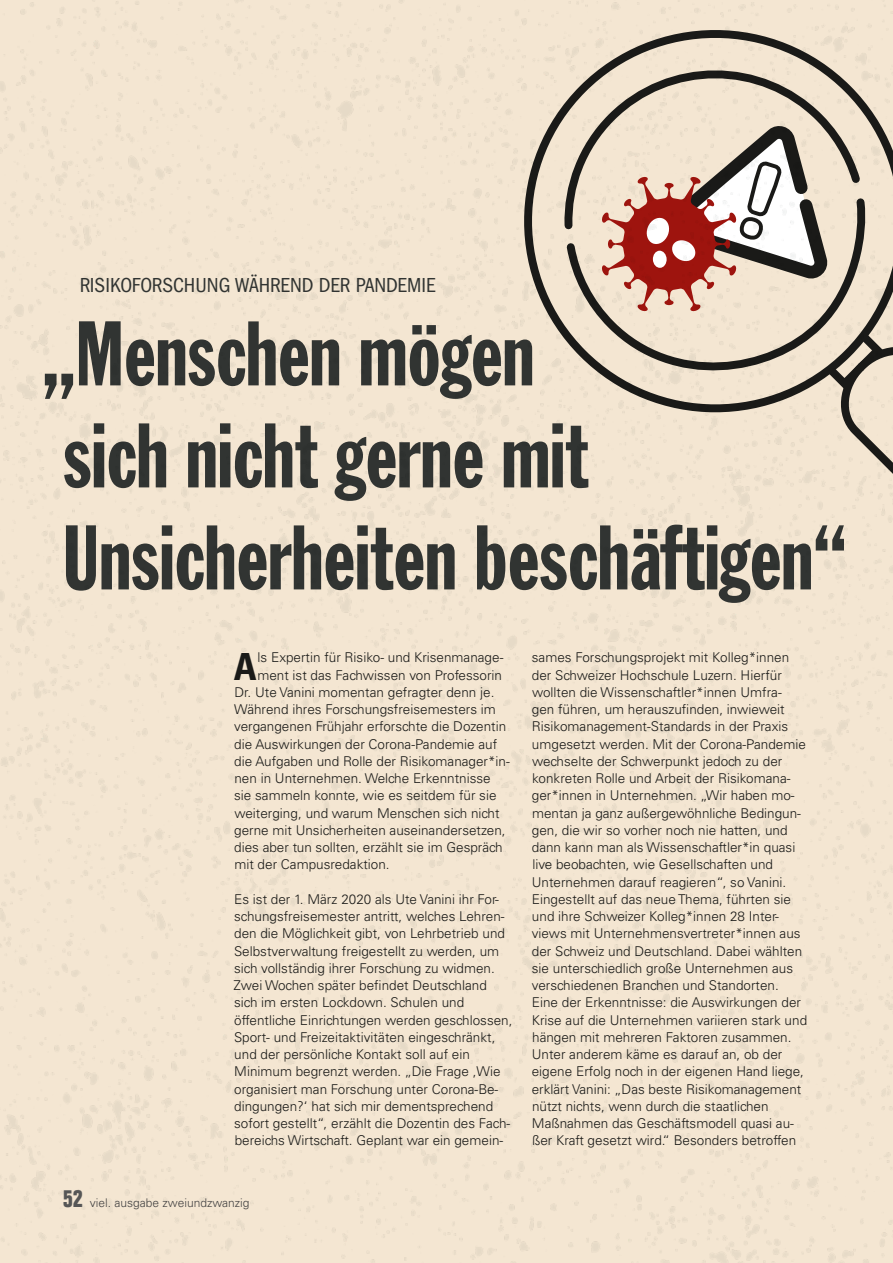
<style>
.page{position:relative;width:893px;height:1263px;background:#fff}
.page>*{position:absolute;margin:0;border:0;box-sizing:border-box;transform-origin:0 0}
.t1{font:90px/102px "Franklin Gothic Std Extra Cond";color:#313432}
._06_Initial_Fließtex{font:700 condensed 37.35px "Univers LT Std";color:#1a1a18}
.t2{font:condensed 21px "Franklin Gothic LT Pro";color:#313432}
._05_Inhalt_Fließtext{font:300 13.5px/17.2px "Univers LT Std";color:#1a1a18}
._06_Initial_Fließtex-2{font:300 13.5px "Univers LT Std";color:#1a1a18}
.t3{font:300 12px "Univers LT Std";color:#444343}
.s1{font-family:"Folio";font-weight:700;font-stretch:condensed;font-size:24px;color:#565656}
</style>
<div class="page">
<img style="left:0;top:0;width:893px;height:1263px">
<p class="t2" style="left:80px;top:273px;width:358px">RISIKOFORSCHUNG WÄHREND DER PANDEMIE</p>
<p class="t1" style="left:42px;top:306px;width:806px">„Menschen mögen<br>sich nicht gerne mit<br>Unsicherheiten beschäftigen“</p>
<p class="_06_Initial_Fließtex" style="left:234px;top:643px;width:24px">A</p>
<p class="_06_Initial_Fließtex-2" style="left:258px;top:649px;width:247px">ls Expertin für Risiko- und Krisenmanage-</p>
<p class="_06_Initial_Fließtex-2" style="left:257px;top:667px;width:246px">ment ist das Fachwissen von Professorin</p>
<p class="_06_Initial_Fließtex-2" style="left:234px;top:684px;width:262px">Dr. Ute Vanini momentan gefragter denn je.</p>
<p class="_06_Initial_Fließtex-2" style="left:234px;top:701px;width:263px">Während ihres Forschungsfreisemesters im</p>
<p class="_06_Initial_Fließtex-2" style="left:234px;top:718px;width:274px">vergangenen Frühjahr erforschte die Dozentin</p>
<p class="_06_Initial_Fließtex-2" style="left:234px;top:736px;width:265px">die Auswirkungen der Corona-Pandemie auf</p>
<p class="_06_Initial_Fließtex-2" style="left:234px;top:753px;width:277px">die Aufgaben und Rolle der Risikomanager*in-</p>
<p class="_06_Initial_Fließtex-2" style="left:234px;top:770px;width:258px">nen in Unternehmen. Welche Erkenntnisse</p>
<p class="_06_Initial_Fließtex-2" style="left:234px;top:787px;width:264px">sie sammeln konnte, wie es seitdem für sie</p>
<p class="_06_Initial_Fließtex-2" style="left:234px;top:805px;width:267px">weiterging, und warum Menschen sich nicht</p>
<p class="_06_Initial_Fließtex-2" style="left:234px;top:822px;width:273px">gerne mit Unsicherheiten auseinandersetzen,</p>
<p class="_06_Initial_Fließtex-2" style="left:234px;top:839px;width:270px">dies aber tun sollten, erzählt sie im Gespräch</p>
<p class="_06_Initial_Fließtex-2" style="left:234px;top:856px;width:157px">mit der Campusredaktion.</p>
<p class="_05_Inhalt_Fließtext" style="left:233px;top:890px;width:281px">Es ist der 1. März 2020 als Ute Vanini ihr For&shy;schungsfreisemester antritt, welches Lehren&shy;den die Möglichkeit gibt, von Lehrbetrieb und Selbstverwaltung freigestellt zu werden, um sich vollständig ihrer Forschung zu widmen.<br>Zwei Wochen später befindet Deutschland sich im ersten Lockdown. Schulen und öffentliche Einrichtungen werden geschlossen, Sport- und Freizeitaktivitäten eingeschränkt, und der persönliche Kontakt soll auf ein Minimum begrenzt werden. „Die Frage ,Wie organisiert man Forschung unter Corona-Be&shy;dingungen?‘ hat sich mir dementsprechend sofort gestellt“, erzählt die Dozentin des Fach&shy;bereichs Wirtschaft. Geplant war ein gemein-</p>
<p class="t3" style="left:63px;top:1196px;width:188px"><span class="s1">52</span> viel. ausgabe zweiundzwanzig</p>
<p class="_05_Inhalt_Fließtext" style="left:532px;top:649px;width:277px">sames Forschungsprojekt mit Kolleg*innen der Schweizer Hochschule Luzern. Hierfür wollten die Wissenschaftler*innen Umfra&shy;gen führen, um herauszufinden, inwieweit Risikomanagement-Standards in der Praxis umgesetzt werden. Mit der Corona-Pandemie wechselte der Schwerpunkt jedoch zu der konkreten Rolle und Arbeit der Risikomana&shy;ger*innen in Unternehmen. „Wir haben mo&shy;mentan ja ganz außergewöhnliche Bedingun&shy;gen, die wir so vorher noch nie hatten, und dann kann man als Wissenschaftler*in quasi live beobachten, wie Gesellschaften und Unternehmen darauf reagieren“, so Vanini.<br>Eingestellt auf das neue Thema, führten sie und ihre Schweizer Kolleg*innen 28 Inter&shy;views mit Unternehmensvertreter*innen aus der Schweiz und Deutschland. Dabei wählten sie unterschiedlich große Unternehmen aus verschiedenen Branchen und Standorten.<br>Eine der Erkenntnisse: die Auswirkungen der Krise auf die Unternehmen variieren stark und hängen mit mehreren Faktoren zusammen.<br>Unter anderem käme es darauf an, ob der eigene Erfolg noch in der eigenen Hand liege, erklärt Vanini: „Das beste Risikomanagement nützt nichts, wenn durch die staatlichen Maßnahmen das Geschäftsmodell quasi au&shy;ßer Kraft gesetzt wird.“ Besonders betroffen</p>
</div>
